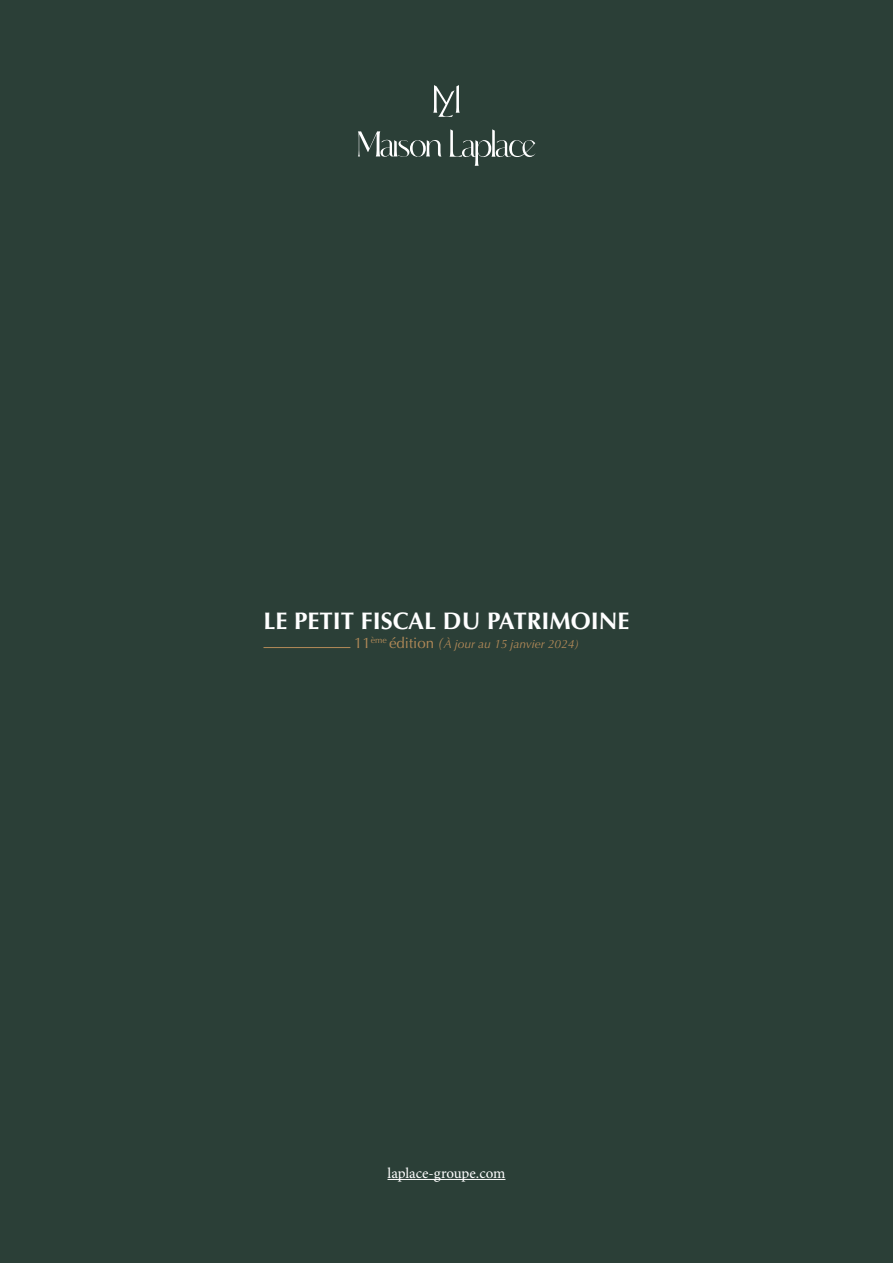
<style>
.page{position:relative;width:893px;height:1263px;background:#fff}
.page>*{position:absolute;margin:0;border:0;box-sizing:border-box;transform-origin:0 0}
.t1{font:700 24px "Optima LT Pro";color:#fff}
.t2{font:15px "Minion Pro";color:#fff}
.t3{font:italic 12px "Optima LT Pro";color:#b38a58}
.s1{font-style:normal;font-size:15px}
.s2{font-size:15px}
</style>
<div class="page">
<div style="left:1px;top:0;width:892px;height:1263px;background:#2b3f37"></div>
<hr style="left:388px;top:1179px;width:117px;height:1px;background:#fff">
<svg style="left:449px;top:129px;width:86px;height:37px"></svg>
<svg style="left:358px;top:131px;width:84px;height:26px"></svg>
<svg style="left:433px;top:85px;width:27px;height:32px"></svg>
<hr style="left:263px;top:647px;width:87px;height:1px;background:#b38a58">
<h1 class="t1" style="left:263px;top:605px;width:367px">LE PETIT FISCAL DU PATRIMOINE</h1>
<p class="t3" style="left:354px;top:636px;width:227px"><span class="s1">11</span><sup>ème</sup> <span class="s1">édition</span> <span class="s2">(</span>À jour au 15 janvier 2024)</p>
<p class="t2" style="left:388px;top:1163px;width:119px">laplace-groupe.com</p>
</div>
